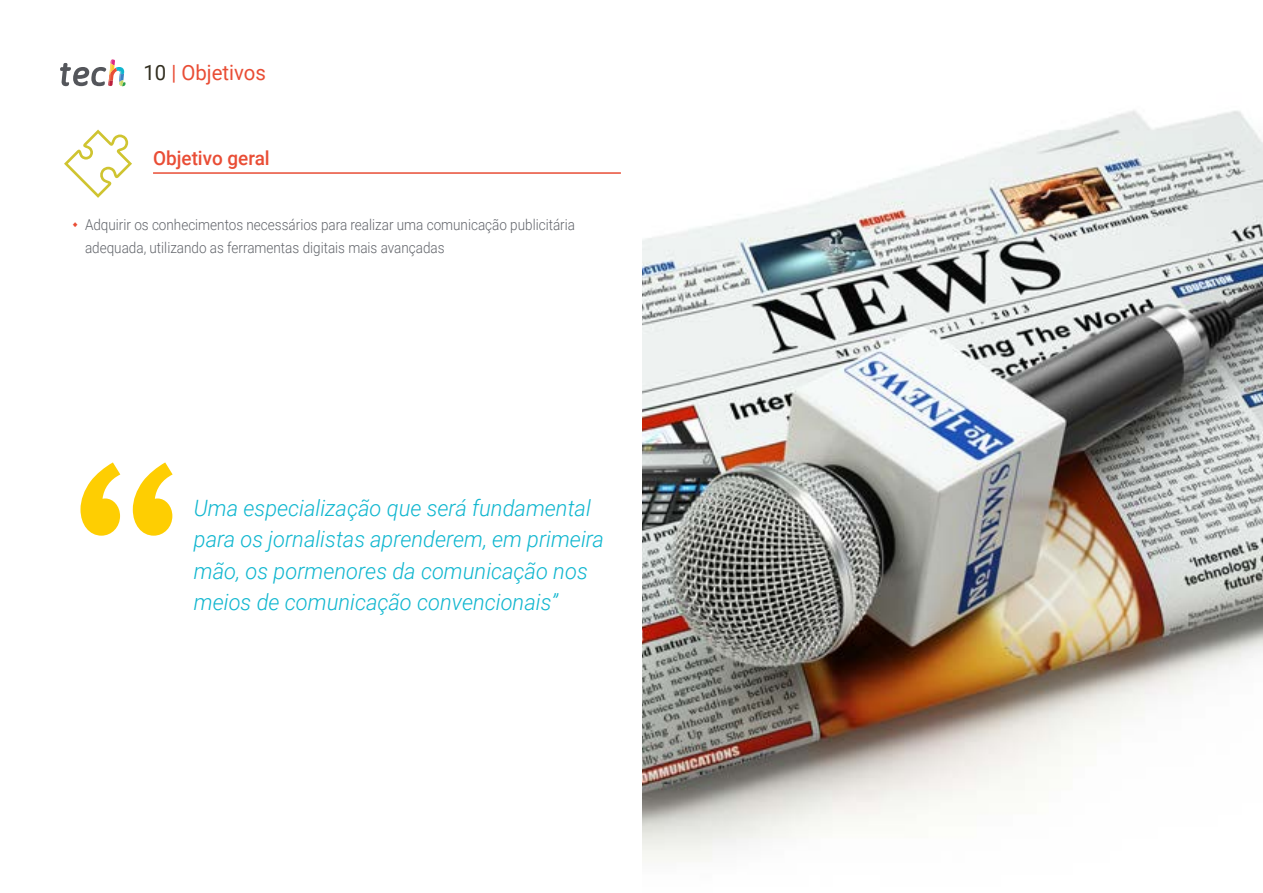
<style>
.page{position:relative;width:1263px;height:893px;background:#fff}
.page>*{position:absolute;margin:0;border:0;box-sizing:border-box;transform-origin:0 0}
.t1{font:italic 300 22.5px/31.5px "Roboto";color:#0fb6cf}
.t2{font:21px "Roboto";color:#e94d35}
.t3{font:500 19.5px "Roboto";color:#e94d35}
.t4{font:300 15px/22.5px "Roboto";color:#61646a;scale:.9 1}
.s1{color:#312e20}
.s2{color:#e94d36}
</style>
<div class="page">
<hr style="left:153px;top:173px;width:468px;height:1px;background:#e94d35">
<svg style="left:64px;top:130px;width:68px;height:68px"></svg>
<svg style="left:80px;top:462px;width:93px;height:74px"></svg>
<img style="left:642px;top:110px;width:621px;height:752px">
<svg style="left:60px;top:60px;width:66px;height:27px"></svg>
<p class="t2" style="left:144px;top:57px;width:124px"><span class="s1">10</span> <span class="s2">|</span> Objetivos</p>
<p class="t3" style="left:153px;top:144px;width:118px">Objetivo geral</p>
<p class="t4" style="left:85px;top:213px;width:546px">Adquirir os conhecimentos necessários para realizar uma comunicação publicitária adequada, utilizando as ferramentas digitais mais avançadas</p>
<p class="t1" style="left:194px;top:491px;width:412px">Uma especialização que será fundamental para os jornalistas aprenderem, em primeira mão, os pormenores da comunicação nos meios de comunicação convencionais”</p>
</div>
